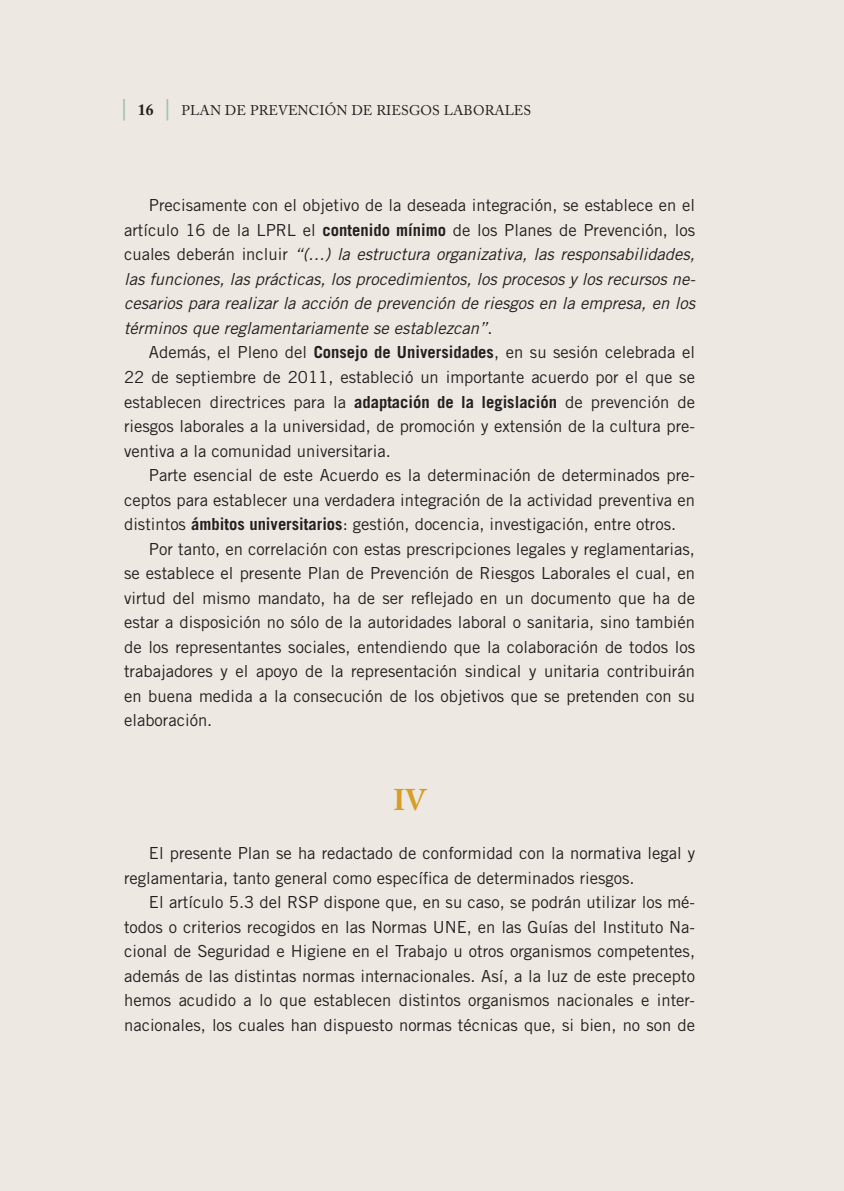
<style>
.page{position:relative;width:844px;height:1191px;background:#fff}
.page>*{position:absolute;margin:0;border:0;box-sizing:border-box;transform-origin:0 0}
.t1{font:700 29.75px "Adobe Caslon Pro";color:#d69e28}
.t2{font:16.62px/24.5px "Trade Gothic";color:#231f20;text-align:justify}
.t3{font:italic 16.62px/24.5px "Trade Gothic";color:#231f20;text-align:justify}
.t4{font:14px "Adobe Caslon Pro";letter-spacing:.01em;color:#231f20}
.s1{font-weight:700;font-size:21px;color:#9ec1a8}
.s2{font-weight:700;font-size:15.75px}
.s3{font-style:normal}
.s4{font-weight:700;font-style:normal}
.s5{font-weight:700}
</style>
<div class="page">
<div style="left:0;top:0;width:842px;height:1191px;background:#ede8e1"></div>
<p class="t4" style="left:120px;top:102px;width:412px"><span class="s1">|</span> <span class="s2">16</span> <span class="s1">|</span> PLAN DE PREVENCIÓN DE RIESGOS LABORALES</p>
<p class="t3" style="left:124px;top:193px;width:572px;text-indent:25px"><span class="s3">Precisamente con el objetivo de la deseada integración, se establece en el artículo 16 de la LPRL el</span> <span class="s4">contenido mínimo</span> <span class="s3">de los Planes de Prevención, los cuales deberán incluir</span> “(…) la estructura organizativa, las responsabilidades, las funciones, las prácticas, los procedimientos, los procesos y los recursos ne&shy;cesarios para realizar la acción de prevención de riesgos en la empresa, en los términos que reglamentariamente se establezcan”<span class="s3">.</span></p>
<p class="t2" style="left:124px;top:340px;width:572px;text-indent:25px">Además, el Pleno del <span class="s5">Consejo de Universidades</span>, en su sesión celebrada el 22 de septiembre de 2011, estableció un importante acuerdo por el que se establecen directrices para la <span class="s5">adaptación de la legislación</span> de prevención de riesgos laborales a la universidad, de promoción y extensión de la cultura pre&shy;ventiva a la comunidad universitaria.</p>
<p class="t2" style="left:124px;top:463px;width:572px;text-indent:25px">Parte esencial de este Acuerdo es la determinación de determinados pre&shy;ceptos para establecer una verdadera integración de la actividad preventiva en distintos <span class="s5">ámbitos universitarios</span>: gestión, docencia, investigación, entre otros.</p>
<p class="t2" style="left:124px;top:536px;width:572px;text-indent:25px">Por tanto, en correlación con estas prescripciones legales y reglamentarias, se establece el presente Plan de Prevención de Riesgos Laborales el cual, en virtud del mismo mandato, ha de ser reflejado en un documento que ha de estar a disposición no sólo de la autoridades laboral o sanitaria, sino también de los representantes sociales, entendiendo que la colaboración de todos los trabajadores y el apoyo de la representación sindical y unitaria contribuirán en buena medida a la consecución de los objetivos que se pretenden con su elaboración.</p>
<h1 class="t1" style="left:393px;top:782px;width:34px">IV</h1>
<p class="t2" style="left:124px;top:840px;width:572px;text-indent:25px">El presente Plan se ha redactado de conformidad con la normativa legal y reglamentaria, tanto general como específica de determinados riesgos.</p>
<p class="t2" style="left:124px;top:889px;width:572px;text-indent:25px">El artículo 5.3 del RSP dispone que, en su caso, se podrán utilizar los mé&shy;todos o criterios recogidos en las Normas UNE, en las Guías del Instituto Na&shy;cional de Seguridad e Higiene en el Trabajo u otros organismos competentes, además de las distintas normas internacionales. Así, a la luz de este precepto hemos acudido a lo que establecen distintos organismos nacionales e inter&shy;nacionales, los cuales han dispuesto normas técnicas que, si bien, no son de</p>
</div>
